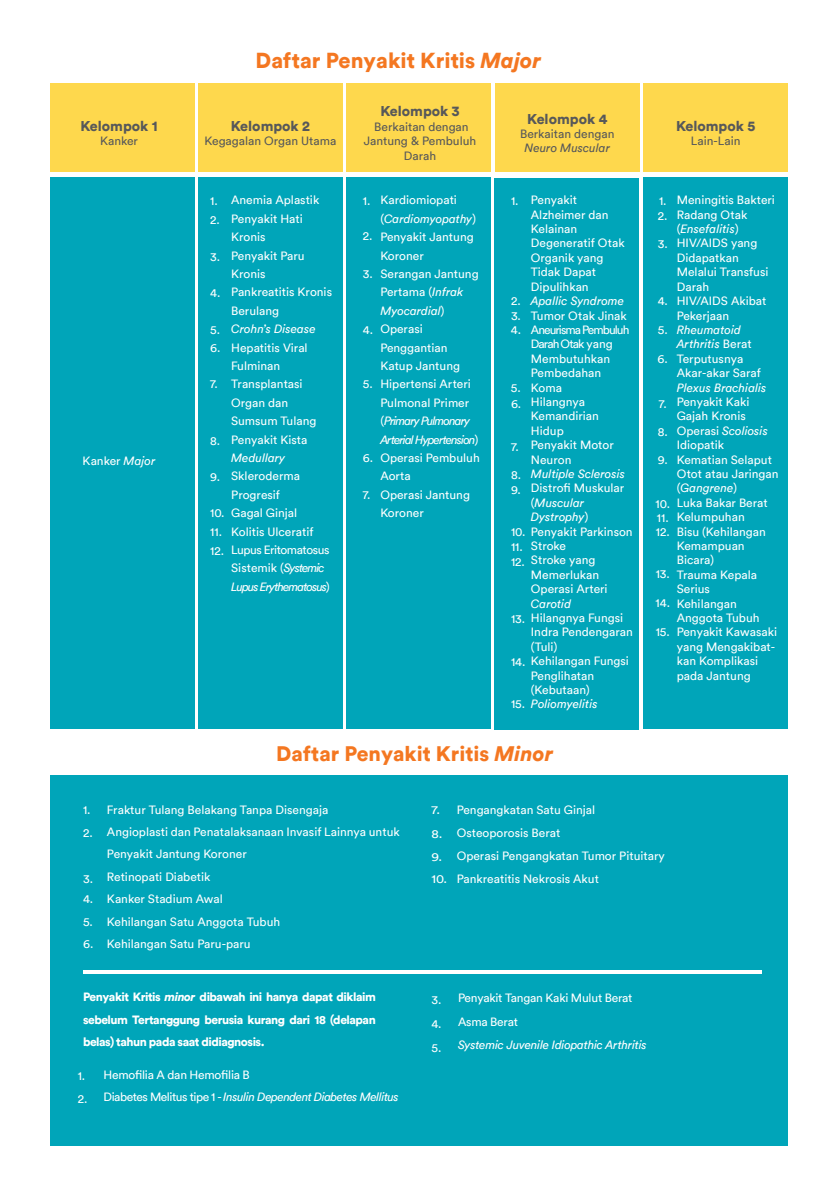
<style>
.page{position:relative;width:840px;height:1191px;background:#fff}
.page>*{position:absolute;margin:0;border:0;box-sizing:border-box;transform-origin:0 0}
.t1{font:900 21.6px "FWD Circular TT";color:#f47721}
.t2{font:900 21px "FWD Circular TT";color:#f47721}
.t3{font:900 14.2px "FWD Circular TT";color:#57585a}
.t4{font:12px/14.4px "FWD Circular TT";color:#fff}
.t5{font:900 12px/22.4px "FWD Circular TT";letter-spacing:-.04em;color:#fff;text-align:justify}
.t6{font:12px/23.2px "FWD Circular TT";letter-spacing:-.02em;color:#fff}
.t7{font:italic 12px "FWD Circular TT";color:#fff}
.t8{font:12px/14.4px "FWD Circular TT";color:#57585a;text-align:center}
.t9{font:italic 12px "FWD Circular TT";letter-spacing:-.02em;color:#fff}
.t10{font:italic 12px "FWD Circular TT";color:#57585a}
.t11{font:12px/23.6px "FWD Circular TT";color:#fff;scale:1.1 1}
.s1{font-style:italic}
</style>
<div class="page">
<div style="left:50px;top:83px;width:144px;height:89px;background:#fed84d"></div>
<div style="left:198px;top:83px;width:144px;height:89px;background:#fed84d"></div>
<div style="left:346px;top:83px;width:145px;height:89px;background:#fed84d"></div>
<div style="left:494px;top:83px;width:145px;height:89px;background:#fed84d"></div>
<div style="left:643px;top:83px;width:144px;height:89px;background:#fed84d"></div>
<div style="left:50px;top:177px;width:144px;height:551px;background:#00a5b9"></div>
<div style="left:198px;top:177px;width:144px;height:551px;background:#00a5b9"></div>
<div style="left:346px;top:177px;width:145px;height:551px;background:#00a5b9"></div>
<div style="left:493px;top:179px;width:145px;height:550px;background:#00a5b9"></div>
<div style="left:643px;top:177px;width:144px;height:551px;background:#00a5b9"></div>
<div style="left:50px;top:775px;width:737px;height:370px;background:#00a5b9"></div>
<hr style="left:83px;top:970px;width:677px;height:4px;background:#fff">
<p class="t3" style="left:80px;top:116px;width:79px">Kelompok 1</p>
<p class="t8" style="left:100px;top:133px;width:39px">Kanker</p>
<p class="t4" style="left:83px;top:452px;width:74px">Kanker <span class="s1">Major</span></p>
<h1 class="t1" style="left:255px;top:45px;width:287px">Daftar Penyakit Kritis <span class="s1">Major</span></h1>
<p class="t3" style="left:231px;top:116px;width:81px">Kelompok 2</p>
<p class="t8" style="left:204px;top:133px;width:133px">Kegagalan Organ Utama</p>
<p class="t3" style="left:380px;top:102px;width:81px">Kelompok 3</p>
<p class="t8" style="left:363px;top:119px;width:114px">Berkaitan dengan<br>Jantung &amp; Pembuluh<br>Darah</p>
<p class="t3" style="left:527px;top:109px;width:82px">Kelompok 4</p>
<p class="t8" style="left:520px;top:126px;width:96px">Berkaitan dengan</p>
<p class="t10" style="left:524px;top:140px;width:87px">Neuro Muscular</p>
<p class="t3" style="left:675px;top:116px;width:81px">Kelompok 5</p>
<p class="t8" style="left:690px;top:133px;width:51px">Lain-Lain</p>
<p class="t4" style="left:380px;top:190px;width:101px;line-height:18.4px">Kardiomiopati (<span class="s1">Cardiomyopathy</span>)<br>Penyakit Jantung<br>Koroner<br>Serangan Jantung<br>Pertama (<span class="s1">Infrak<br>Myocardial</span>)<br>Operasi<br>Penggantian<br>Katup Jantung<br>Hipertensi Arteri<br>Pulmonal Primer (<span class="s1">Primary Pulmonary<br>Arterial Hypertension</span>)<br>Operasi Pembuluh<br>Aorta<br>Operasi Jantung<br>Koroner</p>
<p class="t4" style="left:530px;top:192px;width:95px">Penyakit<br>Alzheimer dan<br>Kelainan<br>Degeneratif Otak<br>Organik yang<br>Tidak Dapat<br>Dipulihkan</p>
<p class="t4" style="left:676px;top:192px;width:100px">Meningitis Bakteri<br>Radang Otak (<span class="s1">Ensefalitis</span>)<br>HIV/AIDS yang<br>Didapatkan<br>Melalui Transfusi<br>Darah<br>HIV/AIDS Akibat<br>Pekerjaan</p>
<p class="t4" style="left:676px;top:322px;width:86px"><span class="s1">Rheumatoid<br>Arthritis</span> Berat<br>Terputusnya<br>Akar-akar Saraf</p>
<p class="t7" style="left:676px;top:379px;width:91px">Plexus Brachialis</p>
<p class="t4" style="left:676px;top:394px;width:103px">Penyakit Kaki<br>Gajah Kronis<br>Operasi <span class="s1">Scoliosis<br></span>Idiopatik<br>Kematian Selaput<br>Otot atau Jaringan (<span class="s1">Gangrene</span>)<br>Luka Bakar Berat<br>Kelumpuhan<br>Bisu (Kehilangan<br>Kemampuan<br>Bicara)<br>Trauma Kepala<br>Serius<br>Kehilangan<br>Anggota Tubuh<br>Penyakit Kawasaki yang Mengakibat&shy;kan Komplikasi pada Jantung</p>
<p class="t4" style="left:231px;top:190px;width:102px;line-height:18.4px">Anemia Aplastik<br>Penyakit Hati<br>Kronis<br>Penyakit Paru<br>Kronis<br>Pankreatitis Kronis<br>Berulang</p>
<p class="t7" style="left:231px;top:321px;width:86px">Crohn’s Disease</p>
<p class="t4" style="left:231px;top:338px;width:87px;line-height:18.4px">Hepatitis Viral<br>Fulminan<br>Transplantasi<br>Organ dan<br>Sumsum Tulang<br>Penyakit Kista</p>
<p class="t7" style="left:231px;top:450px;width:56px">Medullary</p>
<p class="t4" style="left:231px;top:466px;width:100px;line-height:18.4px">Skleroderma<br>Progresif<br>Gagal Ginjal<br>Kolitis Ulceratif<br>Lupus Eritomatosus<br>Sistemik (<span class="s1">Systemic<br>Lupus Erythematosus</span>)</p>
<p class="t4" style="left:210px;top:193px;width:9px">1.</p>
<p class="t4" style="left:362px;top:193px;width:9px">1.</p>
<p class="t4" style="left:510px;top:193px;width:9px">1.</p>
<p class="t4" style="left:658px;top:193px;width:9px">1.</p>
<p class="t4" style="left:210px;top:212px;width:11px">2.</p>
<p class="t4" style="left:362px;top:228px;width:11px">2.</p>
<p class="t4" style="left:657px;top:208px;width:11px">2.</p>
<p class="t4" style="left:657px;top:236px;width:11px">3.</p>
<p class="t4" style="left:210px;top:249px;width:11px">3.</p>
<p class="t4" style="left:362px;top:266px;width:11px">3.</p>
<p class="t4" style="left:210px;top:285px;width:12px">4.</p>
<p class="t7" style="left:530px;top:293px;width:95px">Apallic Syndrome</p>
<p class="t4" style="left:530px;top:307px;width:100px">Tumor Otak Jinak<br>Aneurisma Pembuluh<br>Darah Otak yang<br>Membutuhkan<br>Pembedahan<br>Koma<br>Hilangnya<br>Kemandirian<br>Hidup<br>Penyakit Motor<br>Neuron</p>
<p class="t7" style="left:530px;top:466px;width:96px">Multiple Sclerosis</p>
<p class="t4" style="left:530px;top:480px;width:103px">Distrofi Muskular (<span class="s1">Muscular<br>Dystrophy</span>)<br>Penyakit Parkinson<br>Stroke<br>Stroke yang<br>Memerlukan<br>Operasi Arteri</p>
<p class="t7" style="left:530px;top:595px;width:42px">Carotid</p>
<p class="t4" style="left:530px;top:610px;width:103px">Hilangnya Fungsi<br>Indra Pendengaran (Tuli)<br>Kehilangan Fungsi<br>Penglihatan (Kebutaan)</p>
<p class="t7" style="left:530px;top:696px;width:68px">Poliomyelitis</p>
<p class="t4" style="left:657px;top:293px;width:12px">4.</p>
<p class="t4" style="left:510px;top:293px;width:11px">2.</p>
<p class="t4" style="left:510px;top:308px;width:11px">3.</p>
<p class="t4" style="left:210px;top:322px;width:11px">5.</p>
<p class="t4" style="left:362px;top:322px;width:12px">4.</p>
<p class="t4" style="left:510px;top:322px;width:12px">4.</p>
<p class="t4" style="left:657px;top:322px;width:11px">5.</p>
<p class="t4" style="left:210px;top:340px;width:12px">6.</p>
<p class="t4" style="left:657px;top:351px;width:12px">6.</p>
<p class="t4" style="left:362px;top:376px;width:11px">5.</p>
<p class="t4" style="left:210px;top:376px;width:9px">7.</p>
<p class="t4" style="left:510px;top:380px;width:11px">5.</p>
<p class="t4" style="left:510px;top:396px;width:12px">6.</p>
<p class="t4" style="left:658px;top:396px;width:9px">7.</p>
<p class="t4" style="left:657px;top:423px;width:12px">8.</p>
<p class="t4" style="left:210px;top:433px;width:12px">8.</p>
<p class="t4" style="left:510px;top:438px;width:9px">7.</p>
<p class="t4" style="left:362px;top:450px;width:12px">6.</p>
<p class="t4" style="left:657px;top:452px;width:11px">9.</p>
<p class="t4" style="left:510px;top:466px;width:12px">8.</p>
<p class="t4" style="left:210px;top:469px;width:11px">9.</p>
<p class="t4" style="left:510px;top:482px;width:11px">9.</p>
<p class="t4" style="left:362px;top:487px;width:9px">7.</p>
<p class="t4" style="left:655px;top:496px;width:16px;text-align:justify">10.<br>11.<br>12.</p>
<p class="t4" style="left:210px;top:503px;width:16px;line-height:19px">10.<br>11.</p>
<p class="t4" style="left:510px;top:524px;width:16px;line-height:15px">10.<br>11.</p>
<p class="t4" style="left:210px;top:543px;width:15px">12.</p>
<p class="t4" style="left:510px;top:554px;width:15px">12.</p>
<p class="t4" style="left:655px;top:566px;width:16px">13.</p>
<p class="t4" style="left:655px;top:594px;width:16px">14.</p>
<p class="t4" style="left:510px;top:611px;width:16px">13.</p>
<p class="t4" style="left:655px;top:623px;width:16px">15.</p>
<p class="t4" style="left:510px;top:654px;width:16px">14.</p>
<p class="t4" style="left:510px;top:695px;width:16px">15.</p>
<p class="t4" style="left:83px;top:797px;width:11px;line-height:22.8px">1.<br>2.</p>
<p class="t4" style="left:83px;top:868px;width:12px;line-height:20px">3.<br>4.</p>
<p class="t4" style="left:83px;top:910px;width:12px;line-height:22px">5.<br>6.</p>
<h2 class="t2" style="left:276px;top:739px;width:279px">Daftar Penyakit Kritis <span class="s1">Minor</span></h2>
<p class="t4" style="left:107px;top:797px;width:294px;line-height:22.4px">Fraktur Tulang Belakang Tanpa Disengaja<br>Angioplasti dan Penatalaksanaan Invasif Lainnya untuk<br>Penyakit Jantung Koroner<br>Retinopati Diabetik<br>Kanker Stadium Awal<br>Kehilangan Satu Anggota Tubuh<br>Kehilangan Satu Paru-paru</p>
<p class="t4" style="left:456px;top:797px;width:209px;line-height:23px">Pengangkatan Satu Ginjal<br>Osteoporosis Berat<br>Operasi Pengangkatan Tumor Pituitary<br>Pankreatitis Nekrosis Akut</p>
<p class="t11" style="left:431px;top:797px;width:12px">7.<br>8.<br>9.</p>
<p class="t11" style="left:431px;top:866px;width:16px">10.</p>
<p class="t5" style="left:83px;top:985px;width:294px">Penyakit Kritis <span class="s1">minor</span> dibawah ini hanya dapat diklaim sebelum Tertanggung berusia kurang dari 18 (delapan belas) tahun pada saat didiagnosis.</p>
<p class="t6" style="left:103px;top:1062px;width:297px;line-height:22.4px">Hemofilia A dan Hemofilia B<br>Diabetes Melitus tipe 1 - <span class="s1">Insulin Dependent Diabetes Mellitus</span></p>
<p class="t4" style="left:78px;top:1064px;width:11px;line-height:22.8px">1.<br>2.</p>
<p class="t4" style="left:431px;top:991px;width:11px">3.</p>
<p class="t4" style="left:431px;top:1039px;width:11px">5.</p>
<p class="t4" style="left:431px;top:1015px;width:12px">4.</p>
<p class="t6" style="left:458px;top:986px;width:176px">Penyakit Tangan Kaki Mulut Berat<br>Asma Berat</p>
<p class="t9" style="left:458px;top:1036px;width:190px">Systemic Juvenile Idiopathic Arthritis</p>
</div>
